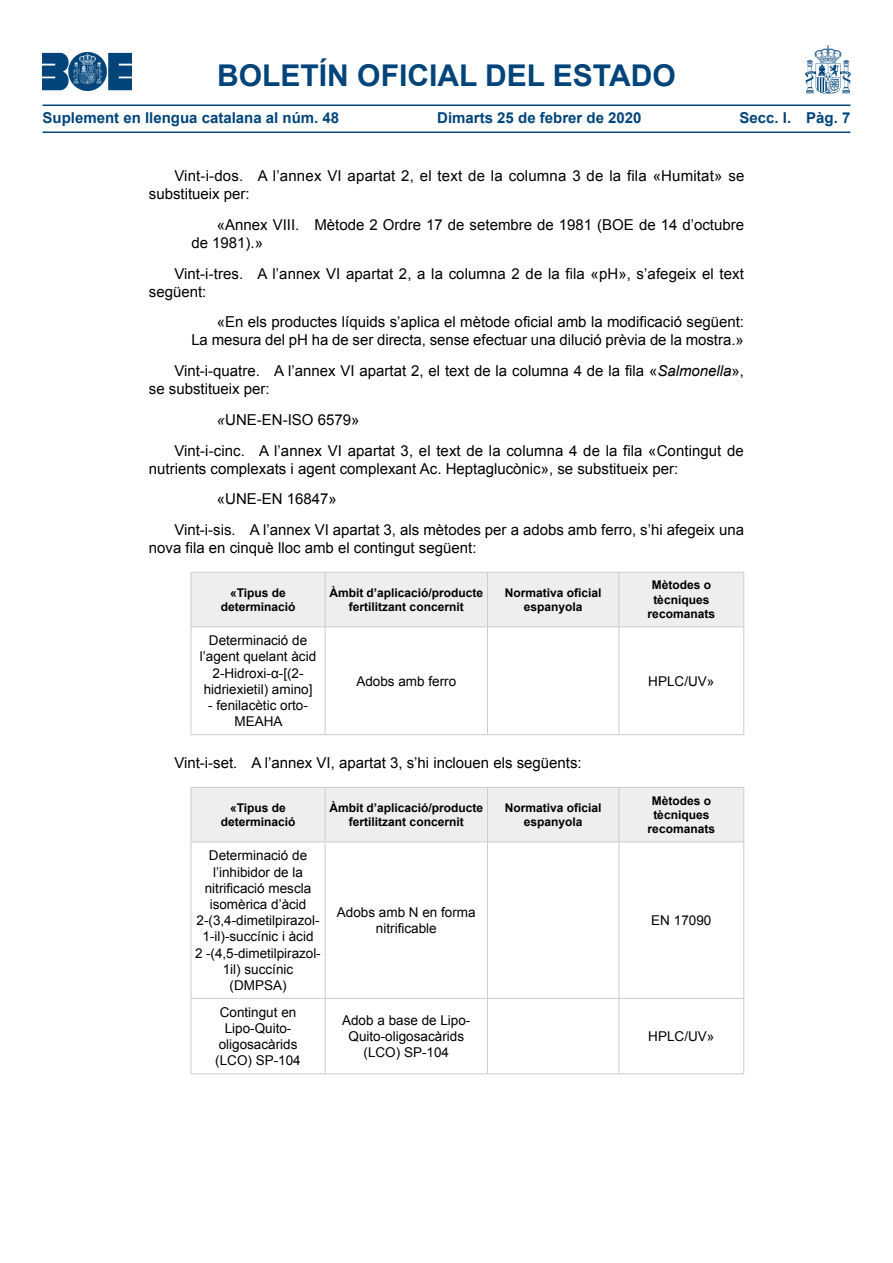
<style>
.page{position:relative;width:893px;height:1263px;background:#fff}
.page>*{position:absolute;margin:0;border:0;box-sizing:border-box;transform-origin:0 0}
.t1{font:700 30px "Arial";color:#00447a}
.PARRAFO_2{font:15px/18px "Arial MT2";color:#000}
.SANGRADO_2{font:15px/18px "Arial MT2";color:#000}
.t2{font:700 15px "Arial";color:#00447a}
.CUERPO_TABLA_CENTRO{font:13.5px/16.2px "Arial MT2";color:#000;text-align:center}
.CUERPO_TABLA_CENTRO-2{font:13.5px/16.2px "Arial";color:#000;text-align:center}
.CABEZA_TABLA{font:700 12px/14.4px "Arial";color:#000;text-align:center}
.s1{font-family:"Arial";font-style:italic}
.s2{font-family:"Arial MT2"}
</style>
<div class="page">
<img style="left:43px;top:53px;width:89px;height:37px">
<img style="left:805px;top:46px;width:45px;height:47px">
<hr style="left:43px;top:104px;width:807px;height:2px;background:#00447a">
<hr style="left:43px;top:132px;width:807px;height:1px;background:#00447a">
<div style="left:192px;top:573px;width:551px;height:53px;background:#eee"></div>
<hr style="left:191px;top:734px;width:134px;height:1px;background:#ccc">
<hr style="left:325px;top:734px;width:162px;height:1px;background:#ccc">
<hr style="left:487px;top:734px;width:132px;height:1px;background:#ccc">
<hr style="left:619px;top:734px;width:125px;height:1px;background:#ccc">
<hr style="left:191px;top:627px;width:1px;height:107px;background:#ccc">
<hr style="left:743px;top:627px;width:1px;height:107px;background:#ccc">
<hr style="left:325px;top:627px;width:1px;height:107px;background:#ccc">
<hr style="left:487px;top:627px;width:1px;height:107px;background:#ccc">
<hr style="left:618px;top:627px;width:1px;height:107px;background:#ccc">
<hr style="left:743px;top:573px;width:1px;height:53px;background:#ccc">
<hr style="left:191px;top:573px;width:1px;height:53px;background:#ccc">
<hr style="left:325px;top:573px;width:1px;height:53px;background:#ccc">
<hr style="left:487px;top:573px;width:1px;height:53px;background:#ccc">
<hr style="left:618px;top:573px;width:1px;height:53px;background:#ccc">
<hr style="left:191px;top:572px;width:134px;height:1px;background:#ccc">
<hr style="left:325px;top:572px;width:162px;height:1px;background:#ccc">
<hr style="left:487px;top:572px;width:132px;height:1px;background:#ccc">
<hr style="left:619px;top:572px;width:125px;height:1px;background:#ccc">
<hr style="left:191px;top:626px;width:134px;height:1px;background:#ccc">
<hr style="left:325px;top:626px;width:162px;height:1px;background:#ccc">
<hr style="left:487px;top:626px;width:132px;height:1px;background:#ccc">
<hr style="left:619px;top:626px;width:125px;height:1px;background:#ccc">
<div style="left:192px;top:788px;width:551px;height:53px;background:#eee"></div>
<hr style="left:191px;top:1073px;width:134px;height:1px;background:#ccc">
<hr style="left:325px;top:1073px;width:162px;height:1px;background:#ccc">
<hr style="left:487px;top:1073px;width:132px;height:1px;background:#ccc">
<hr style="left:619px;top:1073px;width:125px;height:1px;background:#ccc">
<hr style="left:191px;top:842px;width:1px;height:156px;background:#ccc">
<hr style="left:191px;top:999px;width:1px;height:74px;background:#ccc">
<hr style="left:743px;top:842px;width:1px;height:156px;background:#ccc">
<hr style="left:743px;top:999px;width:1px;height:74px;background:#ccc">
<hr style="left:325px;top:842px;width:1px;height:156px;background:#ccc">
<hr style="left:487px;top:842px;width:1px;height:156px;background:#ccc">
<hr style="left:618px;top:842px;width:1px;height:156px;background:#ccc">
<hr style="left:325px;top:999px;width:1px;height:74px;background:#ccc">
<hr style="left:487px;top:999px;width:1px;height:74px;background:#ccc">
<hr style="left:618px;top:999px;width:1px;height:74px;background:#ccc">
<hr style="left:191px;top:998px;width:134px;height:1px;background:#ccc">
<hr style="left:325px;top:998px;width:162px;height:1px;background:#ccc">
<hr style="left:487px;top:998px;width:132px;height:1px;background:#ccc">
<hr style="left:619px;top:998px;width:125px;height:1px;background:#ccc">
<hr style="left:743px;top:788px;width:1px;height:53px;background:#ccc">
<hr style="left:191px;top:788px;width:1px;height:53px;background:#ccc">
<hr style="left:325px;top:788px;width:1px;height:53px;background:#ccc">
<hr style="left:487px;top:788px;width:1px;height:53px;background:#ccc">
<hr style="left:618px;top:788px;width:1px;height:53px;background:#ccc">
<hr style="left:191px;top:787px;width:134px;height:1px;background:#ccc">
<hr style="left:325px;top:787px;width:162px;height:1px;background:#ccc">
<hr style="left:487px;top:787px;width:132px;height:1px;background:#ccc">
<hr style="left:619px;top:787px;width:125px;height:1px;background:#ccc">
<hr style="left:191px;top:841px;width:134px;height:1px;background:#ccc">
<hr style="left:325px;top:841px;width:162px;height:1px;background:#ccc">
<hr style="left:487px;top:841px;width:132px;height:1px;background:#ccc">
<hr style="left:619px;top:841px;width:125px;height:1px;background:#ccc">
<h1 class="t1" style="left:217px;top:55px;width:460px">BOLETÍN OFICIAL DEL ESTADO</h1>
<p class="t2" style="left:43px;top:108px;width:298px">Suplement en llengua catalana al núm. 48</p>
<p class="t2" style="left:437px;top:108px;width:206px">Dimarts 25 de febrer de 2020</p>
<p class="t2" style="left:740px;top:108px;width:112px">Secc. I. Pàg. 7</p>
<p class="PARRAFO_2" style="left:149px;top:167px;width:597px;text-indent:26px">Vint-i-dos. A l’annex VI apartat 2, el text de la columna 3 de la fila «Humitat» se substitueix per:</p>
<p class="SANGRADO_2" style="left:191px;top:216px;width:554px;text-indent:26px">«Annex VIII. Mètode 2 Ordre 17 de setembre de 1981 (BOE de 14 d’octubre de 1981).»</p>
<p class="PARRAFO_2" style="left:149px;top:264px;width:597px;text-indent:26px">Vint-i-tres. A l’annex VI apartat 2, a la columna 2 de la fila «pH», s’afegeix el text següent:</p>
<p class="SANGRADO_2" style="left:191px;top:313px;width:554px;text-align:right">«En els productes líquids s’aplica el mètode oficial amb la modificació següent:<br>La mesura del pH ha de ser directa, sense efectuar una dilució prèvia de la mostra.»</p>
<p class="PARRAFO_2" style="left:149px;top:362px;width:597px;text-indent:26px">Vint-i-quatre. A l’annex VI apartat 2, el text de la columna 4 de la fila «<span class="s1">Salmonella</span>», se substitueix per:</p>
<p class="SANGRADO_2" style="left:217px;top:411px;width:144px"><span class="s1">«</span>UNE-EN-ISO 6579»</p>
<p class="PARRAFO_2" style="left:149px;top:441px;width:597px;text-indent:26px">Vint-i-cinc. A l’annex VI apartat 3, el text de la columna 4 de la fila «Contingut de nutrients complexats i agent complexant Ac. Heptaglucònic», se substitueix per:</p>
<p class="SANGRADO_2" style="left:217px;top:490px;width:122px">«UNE-EN 16847»</p>
<p class="PARRAFO_2" style="left:149px;top:521px;width:597px;text-indent:26px">Vint-i-sis. A l’annex VI apartat 3, als mètodes per a adobs amb ferro, s’hi afegeix una nova fila en cinquè lloc amb el contingut següent:</p>
<p class="CABEZA_TABLA" style="left:221px;top:586px;width:76px">«Tipus de determinació</p>
<p class="CABEZA_TABLA" style="left:329px;top:586px;width:155px">Àmbit d’aplicació/producte fertilitzant concernit</p>
<p class="CABEZA_TABLA" style="left:505px;top:586px;width:98px">Normativa oficial espanyola</p>
<p class="CABEZA_TABLA" style="left:648px;top:578px;width:69px">Mètodes o tècniques recomanats</p>
<p class="CUERPO_TABLA_CENTRO-2" style="left:200px;top:632px;width:118px"><span class="s2">Determinació de l’agent quelant àcid<br></span>2-Hidroxi-α-[(2- hidriexietil) amino]</p>
<p class="CUERPO_TABLA_CENTRO" style="left:208px;top:697px;width:101px">- fenilacètic orto-<br>MEAHA</p>
<p class="CUERPO_TABLA_CENTRO" style="left:356px;top:673px;width:101px">Adobs amb ferro</p>
<p class="CUERPO_TABLA_CENTRO" style="left:648px;top:673px;width:68px">HPLC/UV»</p>
<p class="PARRAFO_2" style="left:174px;top:754px;width:409px">Vint-i-set. A l’annex VI, apartat 3, s’hi inclouen els següents:</p>
<p class="CABEZA_TABLA" style="left:221px;top:801px;width:76px">«Tipus de determinació</p>
<p class="CABEZA_TABLA" style="left:329px;top:801px;width:155px">Àmbit d’aplicació/producte fertilitzant concernit</p>
<p class="CABEZA_TABLA" style="left:505px;top:801px;width:98px">Normativa oficial espanyola</p>
<p class="CABEZA_TABLA" style="left:648px;top:794px;width:69px">Mètodes o tècniques recomanats</p>
<p class="CUERPO_TABLA_CENTRO" style="left:195px;top:848px;width:127px">Determinació de l’inhibidor de la nitrificació mescla isomèrica d’àcid<br>2-(3,4-dimetilpirazol-<br>1-il)-succínic i àcid<br>2 -(4,5-dimetilpirazol-<br>1il) succínic (DMPSA)</p>
<p class="CUERPO_TABLA_CENTRO" style="left:337px;top:904px;width:140px">Adobs amb N en forma nitrificable</p>
<p class="CUERPO_TABLA_CENTRO" style="left:651px;top:912px;width:62px">EN 17090</p>
<p class="CUERPO_TABLA_CENTRO" style="left:215px;top:1004px;width:87px">Contingut en<br>Lipo-Quito&shy;oligosacàrids (LCO) SP-104</p>
<p class="CUERPO_TABLA_CENTRO" style="left:342px;top:1012px;width:130px">Adob a base de Lipo-<br>Quito-oligosacàrids (LCO) SP-104</p>
<p class="CUERPO_TABLA_CENTRO" style="left:648px;top:1028px;width:68px">HPLC/UV»</p>
</div>
